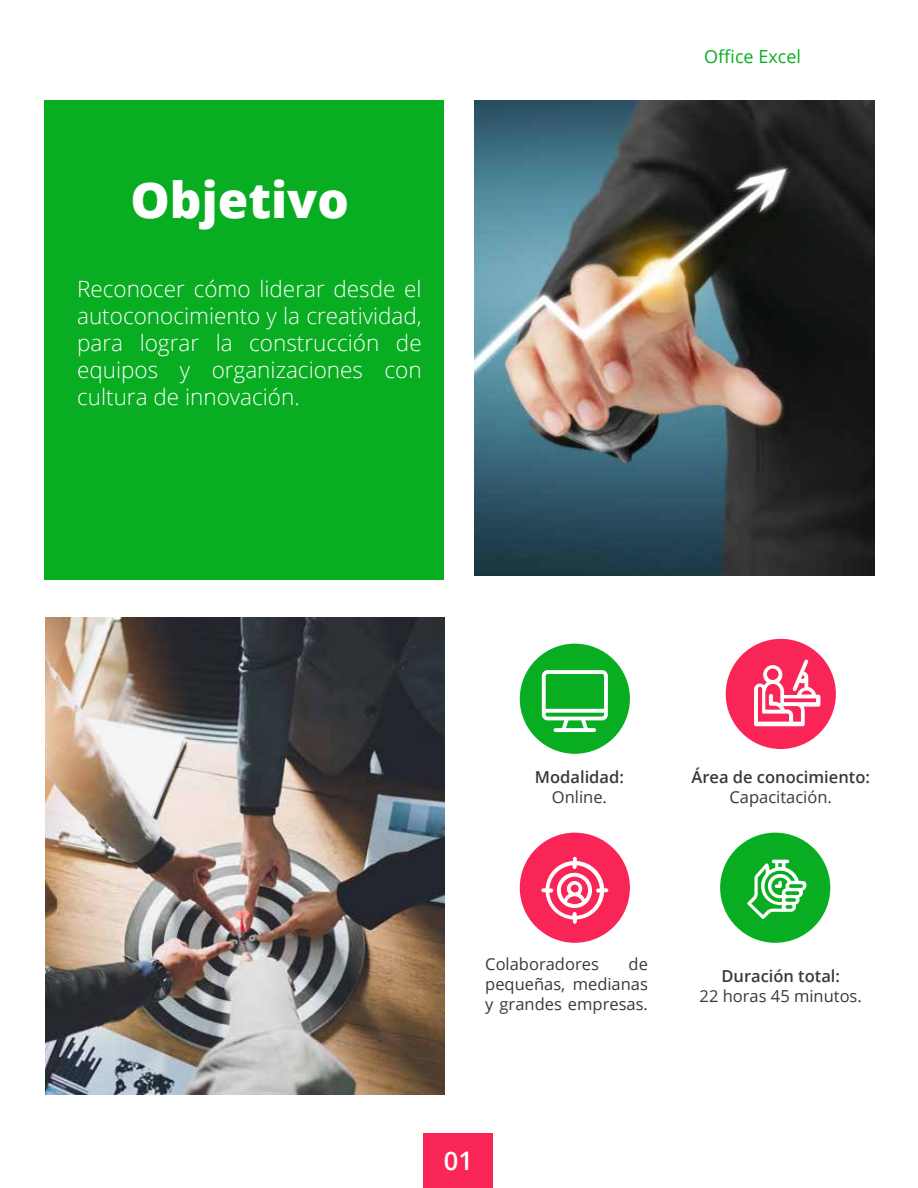
<style>
.page{position:relative;width:918px;height:1188px;background:#fff}
.page>*{position:absolute;margin:0;border:0;box-sizing:border-box;transform-origin:0 0}
.t1{font:800 49.5px "Open Sans";color:#fff}
.t2{font:600 25.5px "Open Sans";color:#fff}
.t3{font:300 22.5px/27px "Open Sans";color:#fff;text-align:justify}
.t4{font:18px "Open Sans";color:#09ad22}
.t5{font:16.5px/19.8px "Open Sans";color:#39393b;text-align:justify}
.t6{font:600 16.5px "Open Sans";color:#39393b}
</style>
<div class="page">
<div style="left:44px;top:100px;width:399px;height:480px;background:#09ad22"></div>
<div style="left:424px;top:1133px;width:69px;height:55px;background:#fa2557"></div>
<div style="left:520px;top:644px;width:110px;height:110px;background:#09ad22;border-radius:50%"></div>
<div style="left:726px;top:639px;width:110px;height:110px;background:#fa2557;border-radius:50%"></div>
<div style="left:520px;top:833px;width:110px;height:110px;background:#fa2557;border-radius:50%"></div>
<div style="left:720px;top:833px;width:110px;height:110px;background:#09ad22;border-radius:50%"></div>
<img style="left:45px;top:617px;width:400px;height:478px">
<img style="left:475px;top:100px;width:399px;height:476px">
<svg style="left:542px;top:670px;width:66px;height:62px"></svg>
<svg style="left:754px;top:660px;width:66px;height:66px"></svg>
<svg style="left:747px;top:860px;width:59px;height:59px"></svg>
<svg style="left:541px;top:857px;width:67px;height:67px"></svg>
<h1 class="t1" style="left:131px;top:163px;width:220px">Objetivo</h1>
<p class="t3" style="left:77px;top:275px;width:346px">Reconocer cómo liderar desde el autoconocimiento y la creatividad, para lograr la construcción de equipos y organizaciones con cultura de innovación.</p>
<p class="t4" style="left:704px;top:44px;width:98px">Office Excel</p>
<p class="t6" style="left:535px;top:766px;width:91px">Modalidad:</p>
<p class="t5" style="left:552px;top:786px;width:57px">Online.</p>
<p class="t6" style="left:692px;top:766px;width:180px">Área de conocimiento:</p>
<p class="t5" style="left:730px;top:786px;width:104px">Capacitación.</p>
<p class="t5" style="left:485px;top:954px;width:164px;text-indent:143px">de pequeñas, medianas y grandes empresas.</p>
<p class="t5" style="left:485px;top:954px;width:115px">Colaboradores</p>
<p class="t6" style="left:721px;top:965px;width:120px">Duración total:</p>
<p class="t5" style="left:700px;top:986px;width:164px">22 horas 45 minutos.</p>
<p class="t2" style="left:444px;top:1144px;width:31px">01</p>
</div>
